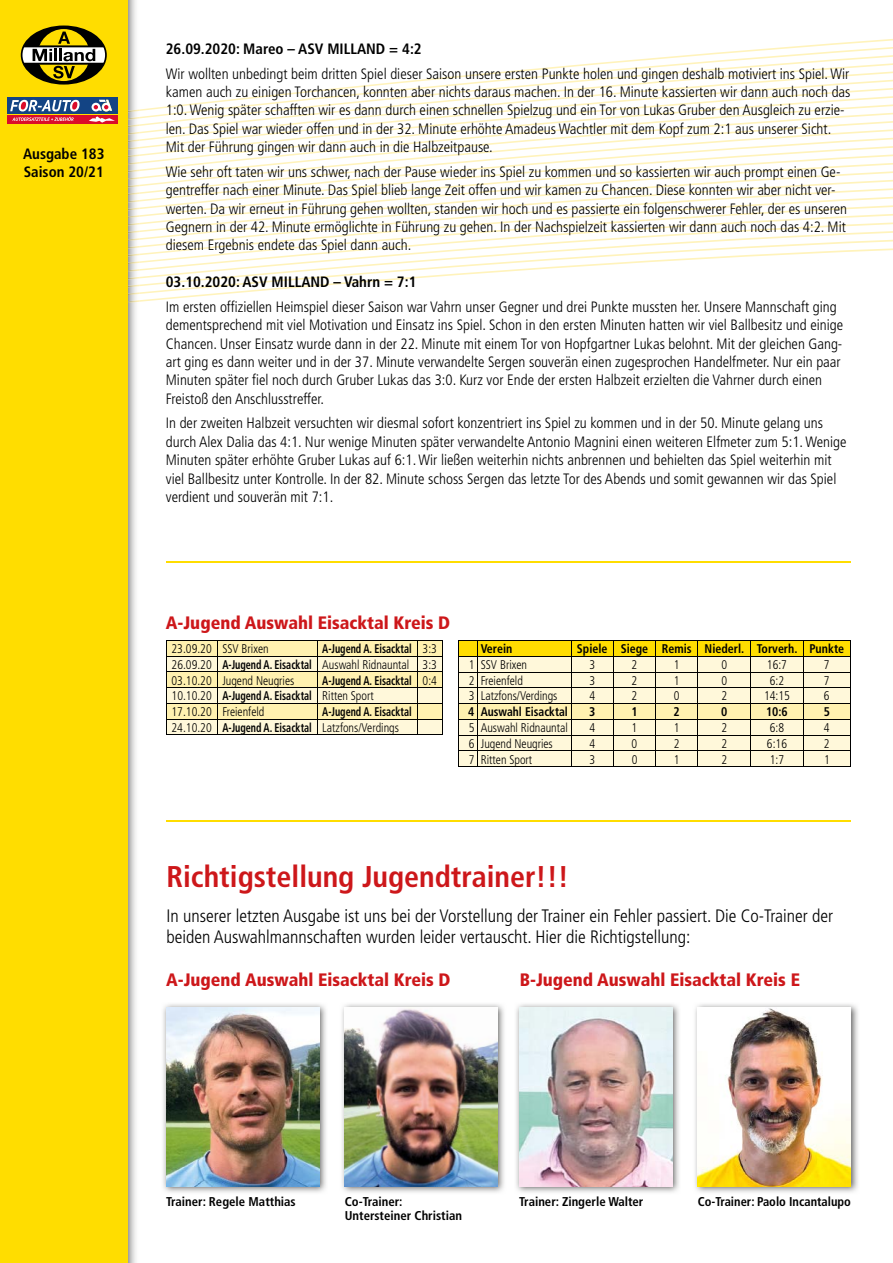
<style>
.page{position:relative;width:893px;height:1263px;background:#fff}
.page>*{position:absolute;margin:0;border:0;box-sizing:border-box;transform-origin:0 0}
.t1{font:700 condensed 30px "Frutiger";color:#cd171a}
.t2{font:300 condensed 18px/21.3px "Frutiger";color:#000}
.t3{font:900 condensed 18px "Frutiger";color:#cd171a}
.t4{font:300 condensed 15px/18.3px "Frutiger";color:#000}
.t5{font:700 condensed 15px/18px "Frutiger";color:#000}
.t6{font:700 condensed 12.75px/14.7px "Frutiger";color:#000}
.t7{font:300 condensed 12.6px/15.8px "Frutiger";color:#000;text-align:justify;scale:.95 1}
.t8{font:700 condensed 12.6px "Frutiger";color:#000;scale:.95 1}
.t9{font:700 condensed 12.6px/15.8px "Frutiger";color:#000;scale:.8 1}
.s1{font-weight:700}
.s2{font-weight:300}
</style>
<div class="page">
<svg style="left:139px;top:248px;width:754px;height:54px"></svg>
<svg style="left:139px;top:240px;width:754px;height:8px"></svg>
<svg style="left:139px;top:232px;width:754px;height:8px"></svg>
<svg style="left:139px;top:224px;width:754px;height:8px"></svg>
<svg style="left:139px;top:217px;width:754px;height:7px"></svg>
<svg style="left:139px;top:209px;width:754px;height:8px"></svg>
<svg style="left:139px;top:202px;width:754px;height:7px"></svg>
<svg style="left:139px;top:194px;width:754px;height:8px"></svg>
<svg style="left:139px;top:186px;width:754px;height:8px"></svg>
<svg style="left:139px;top:179px;width:754px;height:7px"></svg>
<svg style="left:139px;top:171px;width:754px;height:8px"></svg>
<svg style="left:139px;top:164px;width:754px;height:7px"></svg>
<svg style="left:139px;top:156px;width:754px;height:8px"></svg>
<svg style="left:139px;top:148px;width:754px;height:8px"></svg>
<svg style="left:139px;top:141px;width:754px;height:7px"></svg>
<svg style="left:139px;top:133px;width:754px;height:8px"></svg>
<svg style="left:139px;top:126px;width:754px;height:7px"></svg>
<svg style="left:139px;top:118px;width:754px;height:8px"></svg>
<svg style="left:139px;top:111px;width:754px;height:7px"></svg>
<svg style="left:139px;top:39px;width:754px;height:72px"></svg>
<img style="left:128px;top:0;width:8px;height:1263px">
<img style="left:128px;top:194px;width:11px;height:113px">
<img style="left:128px;top:179px;width:11px;height:15px">
<img style="left:128px;top:172px;width:11px;height:7px">
<img style="left:128px;top:164px;width:11px;height:8px">
<img style="left:128px;top:157px;width:11px;height:7px">
<img style="left:128px;top:148px;width:11px;height:9px">
<img style="left:128px;top:138px;width:11px;height:10px">
<img style="left:128px;top:129px;width:11px;height:9px">
<img style="left:128px;top:120px;width:11px;height:9px">
<img style="left:128px;top:109px;width:11px;height:11px">
<div style="left:0;top:0;width:128px;height:1263px;background:#fd0"></div>
<svg style="left:21px;top:26px;width:86px;height:59px"></svg>
<div style="left:7px;top:115px;width:110px;height:9px;background:#db0c2a"></div>
<div style="left:7px;top:97px;width:110px;height:17px;background:#134484"></div>
<svg style="left:10px;top:100px;width:70px;height:11px"></svg>
<svg style="left:12px;top:117px;width:62px;height:4px"></svg>
<svg style="left:89px;top:100px;width:26px;height:23px"></svg>
<hr style="left:166px;top:561px;width:685px;height:1px;background:#fd0">
<svg style="left:166px;top:640px;width:277px;height:95px;background:#e7deb2"></svg>
<svg style="left:458px;top:640px;width:393px;height:127px;background:#e9dfa9"></svg>
<img style="left:163px;top:1004px;width:163px;height:189px">
<img style="left:166px;top:1007px;width:153px;height:179px">
<img style="left:342px;top:1004px;width:162px;height:189px">
<img style="left:345px;top:1007px;width:153px;height:179px">
<img style="left:695px;top:1004px;width:163px;height:189px">
<img style="left:698px;top:1007px;width:153px;height:179px">
<img style="left:516px;top:1004px;width:163px;height:189px">
<img style="left:519px;top:1007px;width:153px;height:179px">
<hr style="left:166px;top:821px;width:685px;height:1px;background:#fd0">
<p class="t5" style="left:23px;top:145px;width:83px">Ausgabe 183<br>Saison 20/21</p>
<p class="t5" style="left:166px;top:40px;width:257px">26.09.2020: Mareo – ASV MILLAND = 4:2</p>
<p class="t4" style="left:166px;top:64px;width:686px">Wir wollten unbedingt beim dritten Spiel dieser Saison unsere ersten Punkte holen und gingen deshalb motiviert ins Spiel. Wir kamen auch zu einigen Torchancen, konnten aber nichts daraus machen. In der 16. Minute kassierten wir dann auch noch das 1:0. Wenig später schafften wir es dann durch einen schnellen Spielzug und ein Tor von Lukas Gruber den Ausgleich zu erzie&shy;len. Das Spiel war wieder offen und in der 32. Minute erhöhte Amadeus Wachtler mit dem Kopf zum 2:1 aus unserer Sicht.<br>Mit der Führung gingen wir dann auch in die Halbzeitpause.</p>
<p class="t4" style="left:166px;top:163px;width:683px">Wie sehr oft taten wir uns schwer, nach der Pause wieder ins Spiel zu kommen und so kassierten wir auch prompt einen Ge&shy;gentreffer nach einer Minute. Das Spiel blieb lange Zeit offen und wir kamen zu Chancen. Diese konnten wir aber nicht ver&shy;werten. Da wir erneut in Führung gehen wollten, standen wir hoch und es passierte ein folgenschwerer Fehler, der es unseren Gegnern in der 42. Minute ermöglichte in Führung zu gehen. In der Nachspielzeit kassierten wir dann auch noch das 4:2. Mit diesem Ergebnis endete das Spiel dann auch.</p>
<p class="t5" style="left:166px;top:273px;width:252px">03.10.2020: ASV MILLAND – Vahrn = 7:1</p>
<p class="t4" style="left:166px;top:298px;width:679px">Im ersten offiziellen Heimspiel dieser Saison war Vahrn unser Gegner und drei Punkte mussten her. Unsere Mannschaft ging dementsprechend mit viel Motivation und Einsatz ins Spiel. Schon in den ersten Minuten hatten wir viel Ballbesitz und einige Chancen. Unser Einsatz wurde dann in der 22. Minute mit einem Tor von Hopfgartner Lukas belohnt. Mit der gleichen Gang&shy;art ging es dann weiter und in der 37. Minute verwandelte Sergen souverän einen zugesprochen Handelfmeter. Nur ein paar Minuten später fiel noch durch Gruber Lukas das 3:0. Kurz vor Ende der ersten Halbzeit erzielten die Vahrner durch einen Freistoß den Anschlusstreffer.</p>
<p class="t4" style="left:166px;top:414px;width:682px">In der zweiten Halbzeit versuchten wir diesmal sofort konzentriert ins Spiel zu kommen und in der 50. Minute gelang uns durch Alex Dalia das 4:1. Nur wenige Minuten später verwandelte Antonio Magnini einen weiteren Elfmeter zum 5:1. Wenige Minuten später erhöhte Gruber Lukas auf 6:1. Wir ließen weiterhin nichts anbrennen und behielten das Spiel weiterhin mit viel Ballbesitz unter Kontrolle. In der 82. Minute schoss Sergen das letzte Tor des Abends und somit gewannen wir das Spiel verdient und souverän mit 7:1.</p>
<p class="t3" style="left:166px;top:612px;width:286px">A-Jugend Auswahl Eisacktal Kreis D</p>
<p class="t7" style="left:172px;top:641px;width:104px">23.09.20 SSV Brixen</p>
<p class="t7" style="left:172px;top:641px;width:281px;text-indent:151px"><span class="s1">A-Jugend A. Eisacktal</span> 3:3<br>26.09.20 <span class="s1">A-Jugend A. Eisacktal</span> Auswahl Ridnauntal 3:3<br>03.10.20 Jugend Neugries</p>
<p class="t7" style="left:172px;top:672px;width:281px;text-align:left;text-indent:151px"><span class="s1">A-Jugend A. Eisacktal</span> 0:4<br>10.10.20 <span class="s1">A-Jugend A. Eisacktal</span> Ritten Sport<br>17.10.20 Freienfeld</p>
<p class="t9" style="left:172px;top:704px;width:302px;text-indent:151px">A-Jugend A. Eisacktal<br><span class="s2">24.10.20</span> A-Jugend A. Eisacktal <span class="s2">Latzfons/Verdings</span></p>
<p class="t8" style="left:481px;top:641px;width:35px">Verein</p>
<p class="t8" style="left:577px;top:641px;width:283px">Spiele Siege Remis Niederl. Torverh. Punkte</p>
<p class="t7" style="left:469px;top:657px;width:63px">1 SSV Brixen</p>
<p class="t7" style="left:589px;top:657px;width:8px">3</p>
<p class="t7" style="left:632px;top:657px;width:8px">2</p>
<p class="t7" style="left:674px;top:657px;width:8px">1</p>
<p class="t7" style="left:721px;top:657px;width:8px">0</p>
<p class="t7" style="left:767px;top:657px;width:23px">16:7</p>
<p class="t7" style="left:824px;top:657px;width:8px">7</p>
<p class="t7" style="left:469px;top:673px;width:59px">2 Freienfeld</p>
<p class="t7" style="left:589px;top:673px;width:8px">3</p>
<p class="t7" style="left:632px;top:673px;width:8px">2</p>
<p class="t7" style="left:674px;top:673px;width:8px">1</p>
<p class="t7" style="left:721px;top:673px;width:8px">0</p>
<p class="t7" style="left:770px;top:673px;width:17px">6:2</p>
<p class="t7" style="left:824px;top:673px;width:8px">7</p>
<p class="t7" style="left:469px;top:688px;width:95px">3 Latzfons/Verdings</p>
<p class="t7" style="left:589px;top:688px;width:8px">4</p>
<p class="t7" style="left:632px;top:688px;width:8px">2</p>
<p class="t7" style="left:674px;top:688px;width:8px">0</p>
<p class="t7" style="left:721px;top:688px;width:8px">2</p>
<p class="t7" style="left:764px;top:688px;width:29px">14:15</p>
<p class="t7" style="left:824px;top:688px;width:8px">6</p>
<p class="t8" style="left:468px;top:704px;width:106px">4 Auswahl Eisacktal</p>
<p class="t8" style="left:589px;top:704px;width:8px">3</p>
<p class="t8" style="left:631px;top:704px;width:8px">1</p>
<p class="t8" style="left:674px;top:704px;width:8px">2</p>
<p class="t8" style="left:721px;top:704px;width:8px">0</p>
<p class="t8" style="left:766px;top:704px;width:24px">10:6</p>
<p class="t8" style="left:824px;top:704px;width:8px">5</p>
<p class="t7" style="left:469px;top:720px;width:106px">5 Auswahl Ridnauntal</p>
<p class="t7" style="left:589px;top:720px;width:8px">4</p>
<p class="t7" style="left:632px;top:720px;width:8px">1</p>
<p class="t7" style="left:674px;top:720px;width:8px">1</p>
<p class="t7" style="left:721px;top:720px;width:8px">2</p>
<p class="t7" style="left:770px;top:720px;width:17px">6:8</p>
<p class="t7" style="left:824px;top:720px;width:8px">4</p>
<p class="t7" style="left:469px;top:736px;width:90px">6 Jugend Neugries</p>
<p class="t7" style="left:589px;top:736px;width:8px">4</p>
<p class="t7" style="left:632px;top:736px;width:8px">0</p>
<p class="t7" style="left:674px;top:736px;width:8px">2</p>
<p class="t7" style="left:721px;top:736px;width:8px">2</p>
<p class="t7" style="left:767px;top:736px;width:23px">6:16</p>
<p class="t7" style="left:824px;top:736px;width:8px">2</p>
<p class="t7" style="left:469px;top:751px;width:68px">7 Ritten Sport</p>
<p class="t7" style="left:589px;top:751px;width:8px">3</p>
<p class="t7" style="left:632px;top:751px;width:8px">0</p>
<p class="t7" style="left:674px;top:751px;width:8px">1</p>
<p class="t7" style="left:721px;top:751px;width:8px">2</p>
<p class="t7" style="left:770px;top:751px;width:17px">1:7</p>
<p class="t7" style="left:824px;top:751px;width:8px">1</p>
<h1 class="t1" style="left:166px;top:859px;width:404px">Richtigstellung Jugendtrainer!!!</h1>
<p class="t2" style="left:166px;top:905px;width:668px">In unserer letzten Ausgabe ist uns bei der Vorstellung der Trainer ein Fehler passiert. Die Co-Trainer der beiden Auswahlmannschaften wurden leider vertauscht. Hier die Richtigstellung:</p>
<p class="t3" style="left:166px;top:969px;width:286px">A-Jugend Auswahl Eisacktal Kreis D</p>
<p class="t3" style="left:520px;top:969px;width:282px">B-Jugend Auswahl Eisacktal Kreis E</p>
<p class="t6" style="left:166px;top:1194px;width:131px">Trainer: Regele Matthias</p>
<p class="t6" style="left:345px;top:1194px;width:119px">Co-Trainer:<br>Untersteiner Christian</p>
<p class="t6" style="left:519px;top:1194px;width:126px">Trainer: Zingerle Walter</p>
<p class="t6" style="left:698px;top:1194px;width:155px">Co-Trainer: Paolo Incantalupo</p>
</div>
